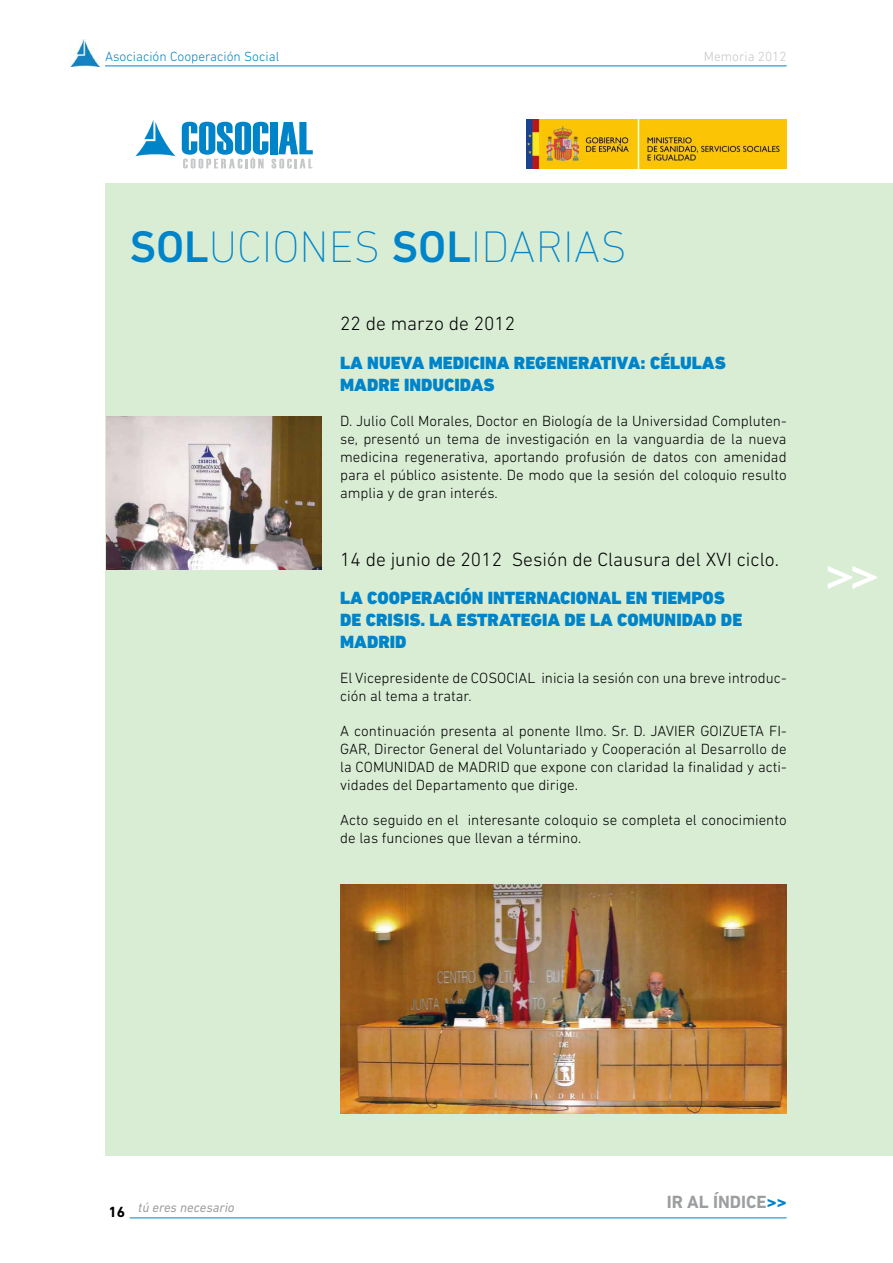
<style>
.page{position:relative;width:893px;height:1263px;background:#fff}
.page>*{position:absolute;margin:0;border:0;box-sizing:border-box;transform-origin:0 0}
.t1{font:200 45px "DIN Next LT Pro";color:#0084c9}
.t2{font:700 43.5px "Times";color:#fff}
.t3{font:300 19.5px "DIN Next LT Pro";color:#000}
.t4{font:900 18px/21.6px "DIN Next LT Pro";color:#0084c9}
.t5{font:700 18px "DIN Next LT Pro";color:#9c9e9f}
.t6{font:300 15px/18px "DIN Next LT Pro";color:#000;text-align:justify}
.t7{font:700 15px "DIN Next LT Pro";color:#000}
.t8{font:300 13.5px "DIN Next LT Pro";color:#0084c9}
.t9{font:italic 13.5px "DIN Next LT Pro";color:#9c9e9f}
.t10{font:300 13.5px "DIN Next LT Pro";color:#c6c7c8}
.s1{font-weight:500}
.s2{color:#0084c9}
</style>
<div class="page">
<hr style="left:105px;top:66px;width:682px;height:1px;background:#0084c9">
<hr style="left:130px;top:1217px;width:657px;height:1px;background:#0084c9">
<img style="left:71px;top:40px;width:28px;height:26px">
<div style="left:105px;top:183px;width:788px;height:972px;background:#d9edd5"></div>
<svg style="left:135px;top:119px;width:178px;height:50px"></svg>
<img style="left:106px;top:417px;width:215px;height:153px">
<img style="left:340px;top:884px;width:447px;height:230px">
<img style="left:526px;top:120px;width:261px;height:49px">
<p class="t8" style="left:105px;top:48px;width:176px">Asociación Cooperación Social</p>
<p class="t10" style="left:704px;top:48px;width:84px">Memoria 2012</p>
<h1 class="t1" style="left:130px;top:221px;width:499px"><span class="s1">SOL</span>UCIONES <span class="s1">SOL</span>IDARIAS</h1>
<h3 class="t3" style="left:340px;top:313px;width:177px">22 de marzo de 2012</h3>
<p class="t4" style="left:340px;top:352px;width:387px">LA NUEVA MEDICINA REGENERATIVA: CÉLULAS<br>MADRE INDUCIDAS</p>
<p class="t6" style="left:340px;top:411px;width:448px">D. Julio Coll Morales, Doctor en Biología de la Universidad Compluten&shy;se, presentó un tema de investigación en la vanguardia de la nueva medicina regenerativa, aportando profusión de datos con amenidad para el público asistente. De modo que la sesión del coloquio resulto amplia y de gran interés.</p>
<h3 class="t3" style="left:340px;top:548px;width:440px">14 de junio de 2012 Sesión de Clausura del XVI ciclo.</h3>
<p class="t4" style="left:340px;top:587px;width:404px">LA COOPERACIÓN INTERNACIONAL EN TIEMPOS<br>DE CRISIS. LA ESTRATEGIA DE LA COMUNIDAD DE<br>MADRID</p>
<p class="t6" style="left:340px;top:668px;width:448px">El Vicepresidente de COSOCIAL inicia la sesión con una breve introduc&shy;ción al tema a tratar.</p>
<p class="t6" style="left:340px;top:721px;width:448px">A continuación presenta al ponente Ilmo. Sr. D. JAVIER GOIZUETA FI-GAR, Director General del Voluntariado y Cooperación al Desarrollo de la COMUNIDAD de MADRID que expone con claridad la finalidad y acti&shy;vidades del Departamento que dirige.</p>
<p class="t6" style="left:340px;top:810px;width:448px">Acto seguido en el interesante coloquio se completa el conocimiento de las funciones que llevan a término.</p>
<h2 class="t2" style="left:828px;top:533px;width:51px">&gt;&gt;</h2>
<p class="t7" style="left:108px;top:1203px;width:18px">16</p>
<p class="t9" style="left:138px;top:1200px;width:98px">tú eres necesario</p>
<p class="t5" style="left:667px;top:1191px;width:121px">IR AL ÍNDICE<span class="s2">&gt;&gt;</span></p>
</div>
